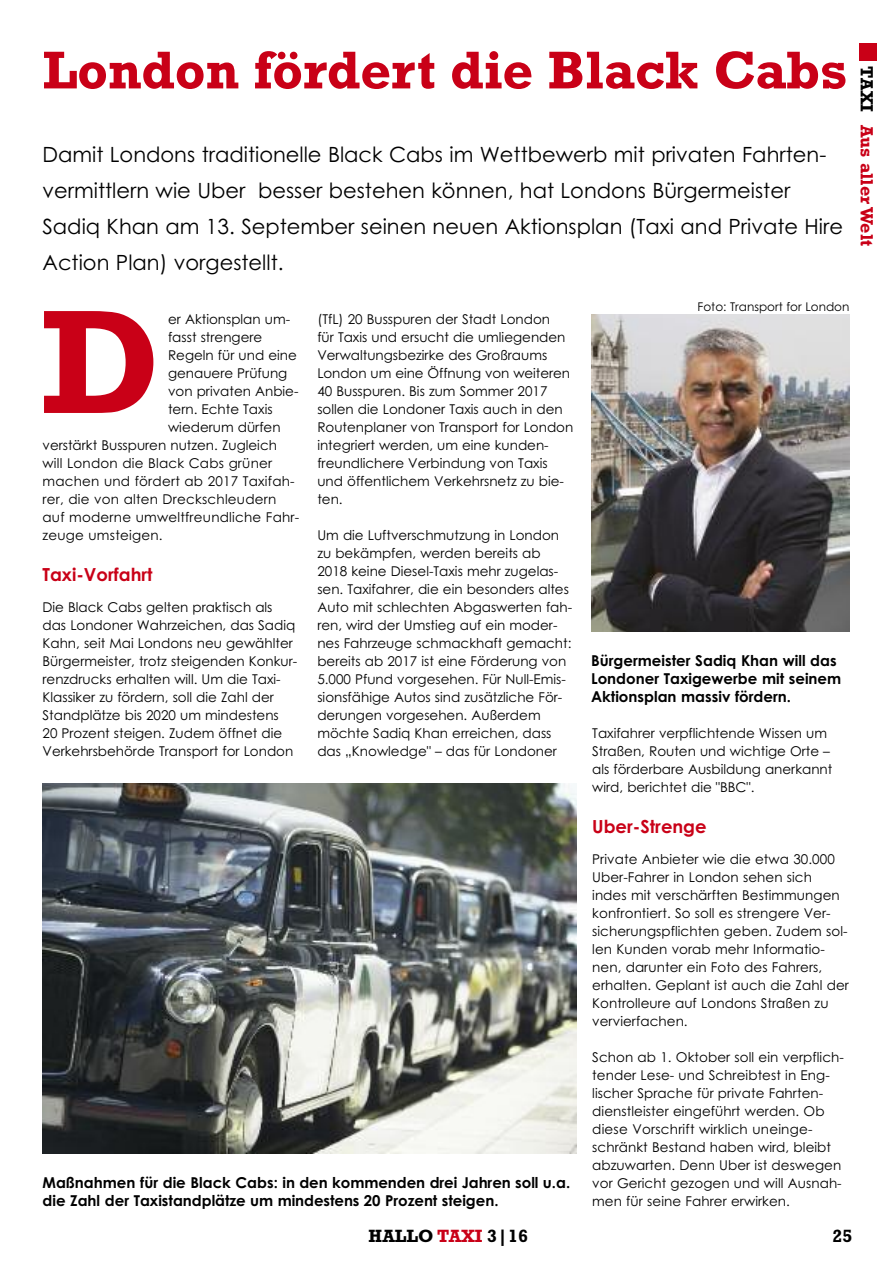
<style>
.page{position:relative;width:893px;height:1263px;background:#fff}
.page>*{position:absolute;margin:0;border:0;box-sizing:border-box;transform-origin:0 0}
.t1{font:700 150px "Rockwell";color:#c90017}
.t2{font:700 54px "Rockwell";letter-spacing:-.005em;color:#c90017}
.t3{font:21px/36px "Century Gothic";color:#000}
.t4{font:700 18px "Century Gothic";color:#c90017}
.t5{font:700 18px "Rockwell";color:#c90017}
.t6{font:700 18px "Rockwell";color:#000}
.t7{font:700 15px/18px "Century Gothic";color:#000}
.t8{font:13.5px/18px "Century Gothic";color:#000}
.t9{font:12px "Century Gothic";color:#000}
.s1{color:#c90017}
.s2{color:#000}
</style>
<div class="page">
<div style="left:859px;top:44px;width:17px;height:17px;background:#c90017"></div>
<img style="left:43px;top:784px;width:533px;height:369px">
<img style="left:591px;top:314px;width:258px;height:317px">
<h2 class="t2" style="left:43px;top:38px;width:806px">London fördert die Black Cabs</h2>
<p class="t3" style="left:43px;top:137px;width:802px">Damit Londons traditionelle Black Cabs im Wettbewerb mit privaten Fahrten&shy;vermittlern wie Uber besser bestehen können, hat Londons Bürgermeister Sadiq Khan am 13. September seinen neuen Aktionsplan (Taxi and Private Hire Action Plan) vorgestellt.</p>
<p class="t8" style="left:168px;top:310px;width:124px">er Aktionsplan um-</p>
<p class="t8" style="left:168px;top:328px;width:96px">fasst strengere</p>
<p class="t8" style="left:168px;top:346px;width:130px">Regeln für und eine</p>
<p class="t8" style="left:168px;top:364px;width:121px">genauere Prüfung</p>
<p class="t8" style="left:168px;top:382px;width:132px">von privaten Anbie-</p>
<p class="t8" style="left:168px;top:400px;width:106px">tern. Echte Taxis</p>
<p class="t8" style="left:168px;top:418px;width:114px">wiederum dürfen</p>
<p class="t8" style="left:43px;top:436px;width:236px">verstärkt Busspuren nutzen. Zugleich</p>
<p class="t8" style="left:43px;top:454px;width:231px">will London die Black Cabs grüner</p>
<p class="t8" style="left:43px;top:472px;width:254px">machen und fördert ab 2017 Taxifah-</p>
<p class="t8" style="left:43px;top:490px;width:235px">rer, die von alten Dreckschleudern</p>
<p class="t8" style="left:43px;top:508px;width:258px">auf moderne umweltfreundliche Fahr-</p>
<p class="t8" style="left:43px;top:526px;width:122px">zeuge umsteigen.</p>
<h3 class="t4" style="left:43px;top:564px;width:112px">Taxi-Vorfahrt</h3>
<p class="t8" style="left:43px;top:598px;width:256px">Die Black Cabs gelten praktisch als das Londoner Wahrzeichen, das Sadiq Kahn, seit Mai Londons neu gewählter Bürgermeister, trotz steigenden Konkur&shy;renzdrucks erhalten will. Um die Taxi-Klassiker zu fördern, soll die Zahl der Standplätze bis 2020 um mindestens<br>20 Prozent steigen. Zudem öffnet die Verkehrsbehörde Transport for London</p>
<p class="t9" style="left:698px;top:300px;width:153px">Foto: Transport for London</p>
<h1 class="t1" style="left:41px;top:273px;width:122px">D</h1>
<p class="t8" style="left:317px;top:310px;width:257px">(TfL) 20 Busspuren der Stadt London<br>für Taxis und ersucht die umliegenden Verwaltungsbezirke des Großraums London um eine Öffnung von weiteren 40 Busspuren. Bis zum Sommer 2017 sollen die Londoner Taxis auch in den Routenplaner von Transport for London integriert werden, um eine kunden&shy;freundlichere Verbindung von Taxis und öffentlichem Verkehrsnetz zu bie&shy;ten.</p>
<p class="t8" style="left:317px;top:526px;width:256px">Um die Luftverschmutzung in London zu bekämpfen, werden bereits ab 2018 keine Diesel-Taxis mehr zugelas&shy;sen. Taxifahrer, die ein besonders altes Auto mit schlechten Abgaswerten fah&shy;ren, wird der Umstieg auf ein moder&shy;nes Fahrzeuge schmackhaft gemacht: bereits ab 2017 ist eine Förderung von 5.000 Pfund vorgesehen. Für Null-Emis&shy;sionsfähige Autos sind zusätzliche För&shy;derungen vorgesehen. Außerdem möchte Sadiq Khan erreichen, dass das „Knowledge" – das für Londoner</p>
<p class="t7" style="left:591px;top:652px;width:252px">Bürgermeister Sadiq Khan will das<br>Londoner Taxigewerbe mit seinem<br>Aktionsplan massiv fördern.</p>
<p class="t8" style="left:592px;top:724px;width:242px">Taxifahrer verpflichtende Wissen um Straßen, Routen und wichtige Orte – als förderbare Ausbildung anerkannt wird, berichtet die "BBC".</p>
<h3 class="t4" style="left:592px;top:816px;width:116px">Uber-Strenge</h3>
<p class="t8" style="left:592px;top:850px;width:258px">Private Anbieter wie die etwa 30.000<br>Uber-Fahrer in London sehen sich indes mit verschärften Bestimmungen konfrontiert. So soll es strengere Ver&shy;sicherungspflichten geben. Zudem sol&shy;len Kunden vorab mehr Informatio&shy;nen, darunter ein Foto des Fahrers, erhalten. Geplant ist auch die Zahl der Kontrolleure auf Londons Straßen zu vervierfachen.</p>
<p class="t8" style="left:592px;top:1048px;width:253px">Schon ab 1. Oktober soll ein verpflich&shy;tender Lese- und Schreibtest in Eng&shy;lischer Sprache für private Fahrten&shy;dienstleister eingeführt werden. Ob diese Vorschrift wirklich uneinge&shy;schränkt Bestand haben wird, bleibt abzuwarten. Denn Uber ist deswegen vor Gericht gezogen und will Ausnah&shy;men für seine Fahrer erwirken.</p>
<p class="t7" style="left:43px;top:1174px;width:529px">Maßnahmen für die Black Cabs: in den kommenden drei Jahren soll u.a. die Zahl der Taxistandplätze um mindestens 20 Prozent steigen.</p>
<h3 class="t6" style="left:369px;top:1226px;width:161px">HALLO <span class="s1">TAXI</span> 3|16</h3>
<h3 class="t6" style="left:832px;top:1226px;width:21px">25</h3>
<h3 class="t5" style="left:878px;top:66px;width:181px;rotate:90deg"><span class="s2">TAXI</span> Aus aller Welt</h3>
</div>
